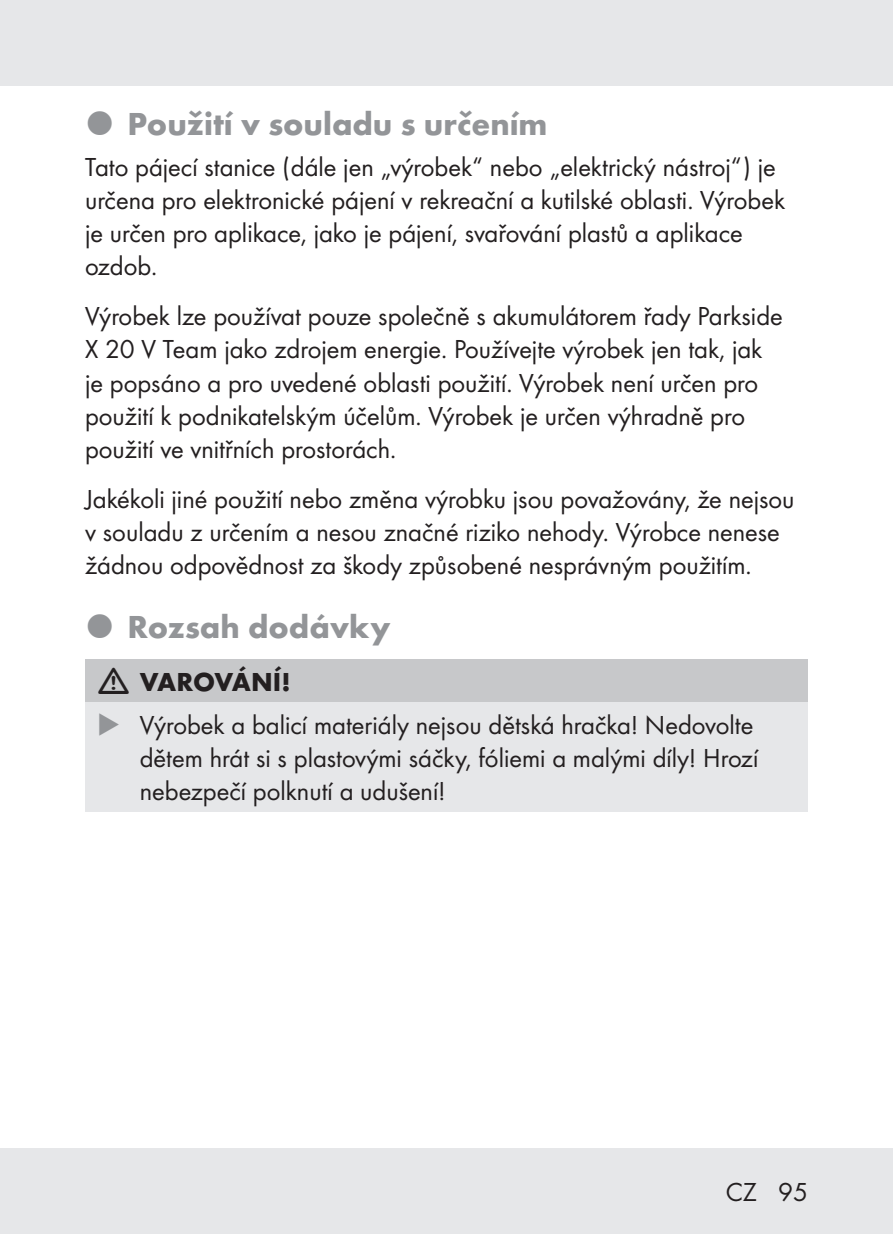
<style>
.page{position:relative;width:893px;height:1234px;background:#fff}
.page>*{position:absolute;margin:0;border:0;box-sizing:border-box;transform-origin:0 0}
.t1{font:700 33px "Futura";color:#939598}
.t2{font:27px/33px "Futura Boo";color:#231f20}
.t3{font:700 27px "Futura";letter-spacing:-.01em;color:#231f20}
.s1{color:#939598}
</style>
<div class="page">
<div style="left:0;top:1148px;width:893px;height:85px;background:#e6e7e9"></div>
<div style="left:0;top:0;width:893px;height:85px;background:#e6e7e9"></div>
<div style="left:85px;top:658px;width:723px;height:44px;background:#c7c8ca"></div>
<div style="left:85px;top:702px;width:723px;height:110px;background:#e6e7e9"></div>
<p class="t1" style="left:128px;top:99px;width:421px">Použití v souladu s určením</p>
<p class="t2" style="left:85px;top:149px;width:702px">Tato pájecí stanice (dále jen „výrobek“ nebo „elektrický nástroj“) je určena pro elektronické pájení v rekreační a kutilské oblasti. Výrobek je určen pro aplikace, jako je pájení, svařování plastů a aplikace ozdob.</p>
<p class="t2" style="left:85px;top:298px;width:699px">Výrobek lze používat pouze společně s akumulátorem řady Parkside X 20 V Team jako zdrojem energie. Používejte výrobek jen tak, jak je popsáno a pro uvedené oblasti použití. Výrobek není určen pro použití k podnikatelským účelům. Výrobek je určen výhradně pro použití ve vnitřních prostorách.</p>
<p class="t2" style="left:85px;top:480px;width:711px">Jakékoli jiné použití nebo změna výrobku jsou považovány, že nejsou v souladu z určením a nesou značné riziko nehody. Výrobce nenese žádnou odpovědnost za škody způsobené nesprávným použitím.</p>
<p class="t1" style="left:128px;top:602px;width:264px">Rozsah dodávky</p>
<p class="t3" style="left:140px;top:661px;width:152px">VAROVÁNÍ!</p>
<p class="t2" style="left:140px;top:707px;width:620px;text-indent:-43px"><span class="s1">◆</span> Výrobek a balicí materiály nejsou dětská hračka! Nedovolte dětem hrát si s plastovými sáčky, fóliemi a malými díly! Hrozí nebezpečí polknutí a udušení!</p>
<p class="t2" style="left:726px;top:1173px;width:84px">CZ 95</p>
</div>
